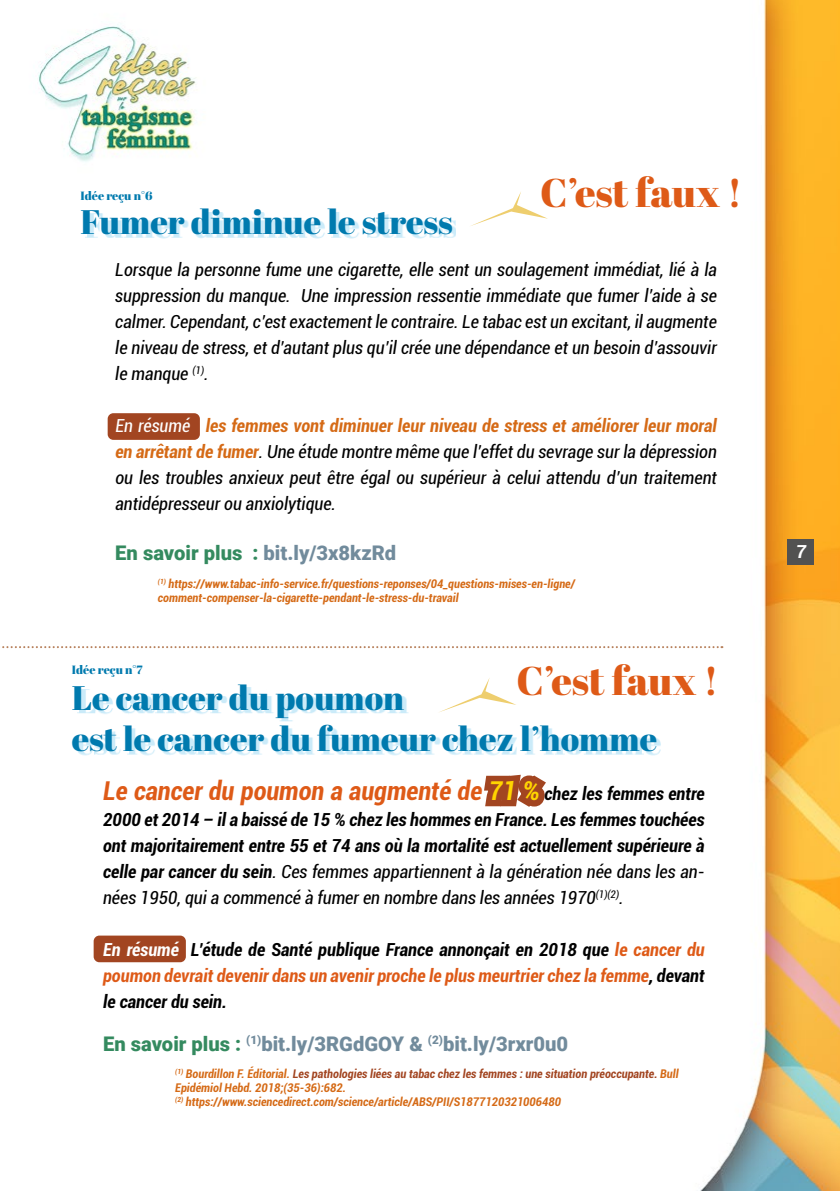
<style>
.page{position:relative;width:840px;height:1191px;background:#fff}
.page>*{position:absolute;margin:0;border:0;box-sizing:border-box;transform-origin:0 0}
.t1{font:40px "Abril Fatface";letter-spacing:-.01em;color:#de5a17}
.t2{font:34px/40.8px "Abril Fatface";color:#007aae}
.t3{font:italic 700 condensed 26px "Roboto";color:#de5a17}
.t4{font:900 20.2px "Roboto";color:#718b9c}
.t5{font:italic condensed 18px/26px "Roboto";color:#000;text-align:justify}
.t6{font:italic 700 condensed 18px/26px "Roboto";color:#000;text-align:justify}
.t7{font:italic 700 condensed 18px/26px "Roboto";color:#de5a17;text-align:justify}
.t8{font:italic 700 18px "Roboto";color:#fff}
.t9{font:italic 700 condensed 12px/14.4px "Roboto";color:#d56a16}
.t10{font:12px "Abril Fatface";color:#007aae}
.s1{color:#fff}
.s2{font-weight:700;color:#d56a16}
.s3{color:#348a5f}
.s4{color:#a24521}
.s5{font-size:18px;color:#000}
.s6{font-weight:400}
.s7{color:#000}
</style>
<div class="page">
<img style="left:7px;top:0;width:832px;height:1191px">
<svg style="left:2px;top:646px;width:720px;height:2px"></svg>
<div style="left:76px;top:687px;width:584px;height:68px;background:#009fe3;opacity:.21"></div>
<div style="left:94px;top:935px;width:92px;height:27px;background:#a24521;border-radius:6px"></div>
<svg style="left:437px;top:677px;width:79px;height:35px"></svg>
<div style="left:787px;top:539px;width:27px;height:25px;background:#525251"></div>
<div style="left:86px;top:212px;width:370px;height:27px;background:#009fe3;opacity:.21"></div>
<div style="left:108px;top:413px;width:92px;height:27px;background:#a24521;border-radius:6px"></div>
<svg style="left:469px;top:191px;width:78px;height:35px"></svg>
<p class="t10" style="left:80px;top:187px;width:73px">Idée reçu n°6</p>
<h2 class="t2" style="left:80px;top:201px;width:374px">Fumer diminue le stress</h2>
<h1 class="t1" style="left:540px;top:165px;width:203px">C’est faux !</h1>
<p class="t5" style="left:115px;top:256px;width:602px">Lorsque la personne fume une cigarette, elle sent un soulagement immédiat, lié à la suppression du manque. Une impression ressentie immédiate que fumer l’aide à se calmer. Cependant, c’est exactement le contraire. Le tabac est un excitant, il augmente le niveau de stress, et d’autant plus qu’il crée une dépendance et un besoin d’assouvir le manque <sup>(1)</sup>.</p>
<p class="t5" style="left:115px;top:412px;width:602px"><span class="s1">En résumé</span> <span class="s2">les femmes vont diminuer leur niveau de stress et améliorer leur moral en arrêtant de fumer</span>. Une étude montre même que l’effet du sevrage sur la dépression ou les troubles anxieux peut être égal ou supérieur à celui attendu d’un traitement antidépresseur ou anxiolytique.</p>
<p class="t4" style="left:115px;top:539px;width:282px"><span class="s3">En savoir plus :</span> bit.ly/3x8kzRd</p>
<p class="t9" style="left:158px;top:576px;width:418px"><sup>(1)</sup> https://www.tabac-info-service.fr/questions-reponses/04_questions-mises-en-ligne/ comment-compenser-la-cigarette-pendant-le-stress-du-travail</p>
<h1 class="t1" style="left:516px;top:652px;width:203px">C’est faux !</h1>
<p class="t10" style="left:72px;top:661px;width:72px">Idée reçu n°7</p>
<h2 class="t2" style="left:72px;top:676px;width:586px">Le cancer du poumon<br>est le cancer du fumeur chez l’homme</h2>
<h3 class="t3" style="left:103px;top:772px;width:602px">Le cancer du poumon a augmenté de <span class="s4">71 %</span> <span class="s5">chez les femmes entre</span></h3>
<p class="t6" style="left:103px;top:806px;width:602px">2000 et 2014 – il a baissé de 15 % chez les hommes en France. Les femmes touchées ont majoritairement entre 55 et 74 ans où la mortalité est actuellement supérieure à celle par cancer du sein<span class="s6">. Ces femmes appartiennent à la génération née dans les an&shy;nées 1950, qui a commencé à fumer en nombre dans les années 1970</span><sup>(1)(2)</sup><span class="s6">.</span></p>
<p class="t7" style="left:103px;top:936px;width:602px"><span class="s1">En résumé</span> <span class="s7">L’étude de Santé publique France annonçait en 2018 que</span> le cancer du poumon devrait devenir dans un avenir proche le plus meurtrier chez la femme<span class="s7">, devant le cancer du sein.</span></p>
<p class="t4" style="left:103px;top:1029px;width:466px"><span class="s3">En savoir plus :</span> <sup>(1)</sup>bit.ly/3RGdGOY &amp; <sup>(2)</sup>bit.ly/3rxr0u0</p>
<p class="t9" style="left:175px;top:1065px;width:504px"><sup>(1)</sup> Bourdillon F. Éditorial. <span class="s4">Les pathologies liées au tabac chez les femmes : une situation préoccupante.</span> Bull<br>Epidémiol Hebd. 2018;(35-36):682.<br><sup>(2)</sup> https://www.sciencedirect.com/science/article/ABS/PII/S1877120321006480</p>
<p class="t8" style="left:795px;top:539px;width:12px">7</p>
</div>
